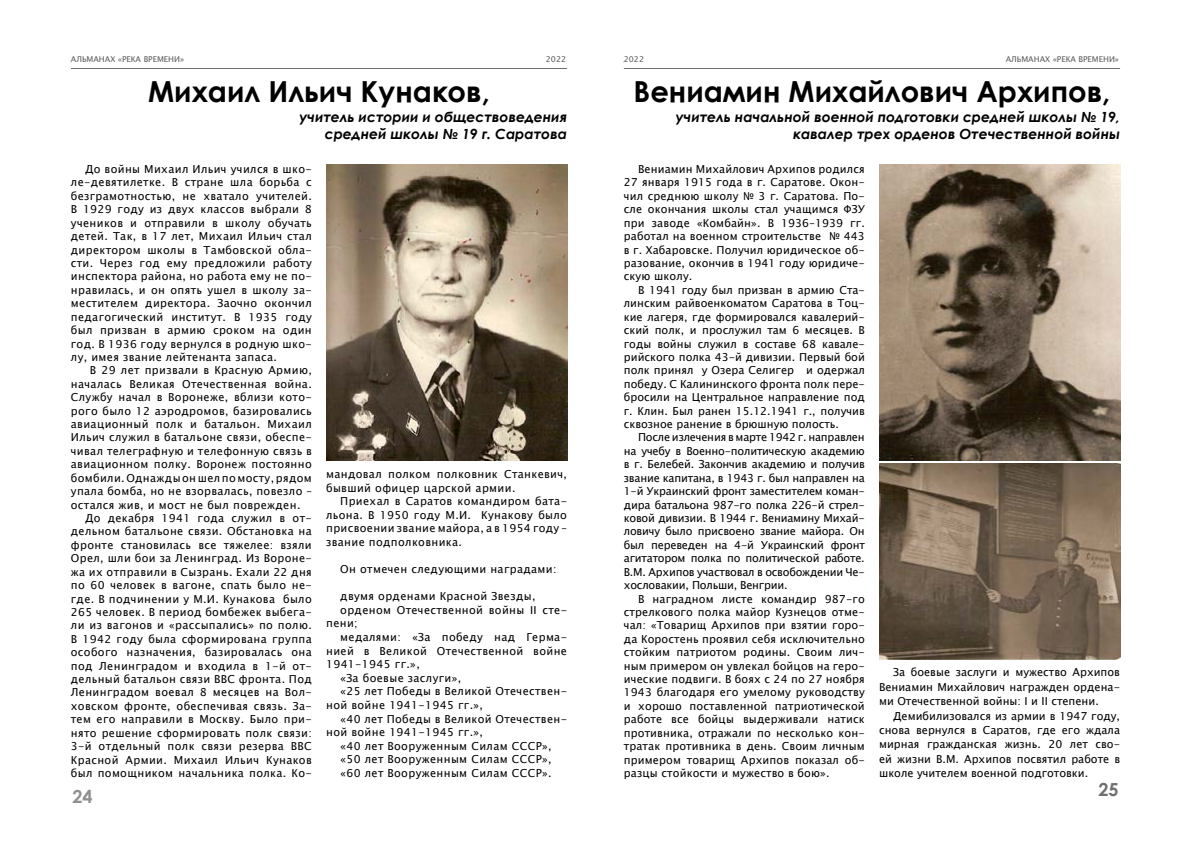
<style>
.page{position:relative;width:1191px;height:842px;background:#fff}
.page>*{position:absolute;margin:0;border:0;box-sizing:border-box;transform-origin:0 0}
.t1{font:700 29px "Century Gothic";color:#000}
.t2{font:700 18px "Century Gothic";color:#909090}
.t3{font:700 18px "Century Gothic";color:#706f6f}
.t4{font:italic 700 14px/17px "Century Gothic";color:#000;text-align:right}
.t5{font:11px/13.4px "Lucida Sans Unicode";letter-spacing:.03em;color:#000;text-align:justify}
.t6{font:700 9px "Century Gothic";color:#706f6f}
.t7{font:8px "Lucida Sans Unicode";color:#5a5a59}
</style>
<div class="page">
<hr style="left:71px;top:68px;width:496px;height:1px;background:#706f6f">
<hr style="left:624px;top:68px;width:496px;height:1px;background:#706f6f">
<img style="left:326px;top:164px;width:241px;height:297px">
<img style="left:879px;top:164px;width:241px;height:297px">
<img style="left:879px;top:463px;width:241px;height:196px">
<p class="t7" style="left:71px;top:52px;width:115px">АЛЬМАНАХ «РЕКА ВРЕМЕНИ»</p>
<p class="t7" style="left:546px;top:52px;width:22px">2022</p>
<p class="t7" style="left:624px;top:52px;width:22px">2022</p>
<p class="t7" style="left:1005px;top:52px;width:115px">АЛЬМАНАХ «РЕКА ВРЕМЕНИ»</p>
<p class="t7" style="left:1098px;top:52px;width:22px">2022</p>
<h1 class="t1" style="left:633px;top:70px;width:478px">Вениамин Михайлович Архипов,</h1>
<p class="t4" style="left:675px;top:108px;width:446px">учитель начальной военной подготовки средней школы № 19, кавалер трех орденов Отечественной войны</p>
<p class="t5" style="left:624px;top:162px;width:242px;text-indent:14px">Вениамин Михайлович Архипов родился 27 января 1915 года в г. Саратове. Окон&shy;чил среднюю школу № 3 г. Саратова. По&shy;сле окончания школы стал учащимся ФЗУ при заводе «Комбайн». В 1936–1939 гг. работал на военном строительстве № 443 в г. Хабаровске. Получил юридическое об&shy;разование, окончив в 1941 году юридиче&shy;скую школу.</p>
<p class="t5" style="left:624px;top:283px;width:242px;text-indent:14px">В 1941 году был призван в армию Ста&shy;линским райвоенкоматом Саратова в Тоц&shy;кие лагеря, где формировался кавалерий&shy;ский полк, и прослужил там 6 месяцев. В годы войны служил в составе 68 кавале&shy;рийского полка 43-й дивизии. Первый бой полк принял у Озера Селигер и одержал победу. С Калининского фронта полк пере&shy;бросили на Центральное направление под г. Клин. Был ранен 15.12.1941 г., получив сквозное ранение в брюшную полость.</p>
<p class="t5" style="left:624px;top:431px;width:242px;text-indent:14px">После излечения в марте 1942 г. направлен на учебу в Военно-политическую академию в г. Белебей. Закончив академию и получив звание капитана, в 1943 г. был направлен на 1-й Украинский фронт заместителем коман&shy;дира батальона 987-го полка 226-й стрел&shy;ковой дивизии. В 1944 г. Вениамину Михай&shy;ловичу было присвоено звание майора. Он был переведен на 4-й Украинский фронт агитатором полка по политической работе.<br>В.М. Архипов участвовал в освобождении Че&shy;хословакии, Польши, Венгрии.</p>
<p class="t5" style="left:624px;top:592px;width:242px;text-indent:14px">В наградном листе командир 987-го стрелкового полка майор Кузнецов отме&shy;чал: «Товарищ Архипов при взятии горо&shy;да Коростень проявил себя исключительно стойким патриотом родины. Своим лич&shy;ным примером он увлекал бойцов на геро&shy;ические подвиги. В боях с 24 по 27 ноября 1943 благодаря его умелому руководству и хорошо поставленной патриотической работе все бойцы выдерживали натиск противника, отражали по несколько кон&shy;тратак противника в день. Своим личным примером товарищ Архипов показал об&shy;разцы стойкости и мужество в бою».</p>
<p class="t6" style="left:71px;top:53px;width:143px">АЛЬМАНАХ «ТЕЧЕТ РЕКА ВОЛГА»</p>
<p class="t6" style="left:547px;top:53px;width:22px">2018</p>
<p class="t6" style="left:624px;top:53px;width:22px">2018</p>
<p class="t6" style="left:978px;top:53px;width:143px">АЛЬМАНАХ «ТЕЧЕТ РЕКА ВОЛГА»</p>
<h1 class="t1" style="left:148px;top:70px;width:343px">Михаил Ильич Кунаков,</h1>
<p class="t4" style="left:299px;top:108px;width:269px">учитель истории и обществоведения средней школы № 19 г. Саратова</p>
<p class="t5" style="left:71px;top:162px;width:242px;text-indent:14px">До войны Михаил Ильич учился в шко&shy;ле-девятилетке. В стране шла борьба с безграмотностью, не хватало учителей.<br>В 1929 году из двух классов выбрали 8 учеников и отправили в школу обучать детей. Так, в 17 лет, Михаил Ильич стал директором школы в Тамбовской обла&shy;сти. Через год ему предложили работу инспектора района, но работа ему не по&shy;нравилась, и он опять ушел в школу за&shy;местителем директора. Заочно окончил педагогический институт. В 1935 году был призван в армию сроком на один год. В 1936 году вернулся в родную шко&shy;лу, имея звание лейтенанта запаса.</p>
<p class="t5" style="left:71px;top:364px;width:242px;text-indent:19px">В 29 лет призвали в Красную Армию, началась Великая Отечественная война.<br>Службу начал в Воронеже, вблизи кото&shy;рого было 12 аэродромов, базировались авиационный полк и батальон. Михаил Ильич служил в батальоне связи, обеспе&shy;чивал телеграфную и телефонную связь в авиационном полку. Воронеж постоянно бомбили. Однажды он шел по мосту, рядом упала бомба, но не взорвалась, повезло – остался жив, и мост не был поврежден.</p>
<p class="t5" style="left:71px;top:511px;width:242px;text-indent:14px">До декабря 1941 года служил в от&shy;дельном батальоне связи. Обстановка на фронте становилась все тяжелее: взяли Орел, шли бои за Ленинград. Из Вороне&shy;жа их отправили в Сызрань. Ехали 22 дня по 60 человек в вагоне, спать было не&shy;где. В подчинении у М.И. Кунакова было 265 человек. В период бомбежек выбега&shy;ли из вагонов и «рассыпались» по полю.<br>В 1942 году была сформирована группа особого назначения, базировалась она под Ленинградом и входила в 1-й от&shy;дельный батальон связи ВВС фронта. Под Ленинградом воевал 8 месяцев на Вол&shy;ховском фронте, обеспечивая связь. За&shy;тем его направили в Москву. Было при&shy;нято решение сформировать полк связи:<br>3-й отдельный полк связи резерва ВВС Красной Армии. Михаил Ильич Кунаков был помощником начальника полка. Ко-</p>
<p class="t5" style="left:326px;top:467px;width:242px">мандовал полком полковник Станкевич, бывший офицер царской армии.</p>
<p class="t5" style="left:326px;top:494px;width:242px;text-indent:14px">Приехал в Саратов командиром бата&shy;льона. В 1950 году М.И. Кунакову было присвоении звание майора, а в 1954 году – звание подполковника.</p>
<p class="t5" style="left:340px;top:562px;width:218px">Он отмечен следующими наградами:</p>
<p class="t5" style="left:340px;top:590px;width:197px">двумя орденами Красной Звезды,</p>
<p class="t5" style="left:340px;top:603px;width:228px">орденом Отечественной войны II сте-</p>
<p class="t5" style="left:326px;top:617px;width:33px">пени;</p>
<p class="t5" style="left:340px;top:630px;width:228px">медалями: «За победу над Герма-</p>
<p class="t5" style="left:326px;top:644px;width:242px">нией в Великой Отечественной войне</p>
<p class="t5" style="left:326px;top:658px;width:95px">1941-1945 гг.»,</p>
<p class="t5" style="left:340px;top:671px;width:123px">«За боевые заслуги»,</p>
<p class="t5" style="left:340px;top:685px;width:228px">«25 лет Победы в Великой Отечествен-</p>
<p class="t5" style="left:326px;top:698px;width:158px">ной войне 1941-1945 гг.»,</p>
<p class="t5" style="left:340px;top:712px;width:228px">«40 лет Победы в Великой Отечествен-</p>
<p class="t5" style="left:326px;top:726px;width:158px">ной войне 1941-1945 гг.»,</p>
<p class="t5" style="left:340px;top:739px;width:213px">«40 лет Вооруженным Силам СССР»,</p>
<p class="t5" style="left:340px;top:753px;width:213px">«50 лет Вооруженным Силам СССР»,</p>
<p class="t5" style="left:340px;top:766px;width:213px">«60 лет Вооруженным Силам СССР».</p>
<p class="t5" style="left:879px;top:665px;width:242px;line-height:14.4px;text-indent:14px">За боевые заслуги и мужество Архипов Вениамин Михайлович награжден ордена&shy;ми Отечественной войны: I и II степени.</p>
<p class="t5" style="left:879px;top:708px;width:242px;line-height:14.4px;text-indent:14px">Демибилизовался из армии в 1947 году, снова вернулся в Саратов, где его ждала мирная гражданская жизнь. 20 лет сво&shy;ей жизни В.М. Архипов посвятил работе в школе учителем военной подготовки.</p>
<h2 class="t2" style="left:72px;top:783px;width:22px">24</h2>
<h2 class="t3" style="left:1098px;top:776px;width:22px">25</h2>
</div>
